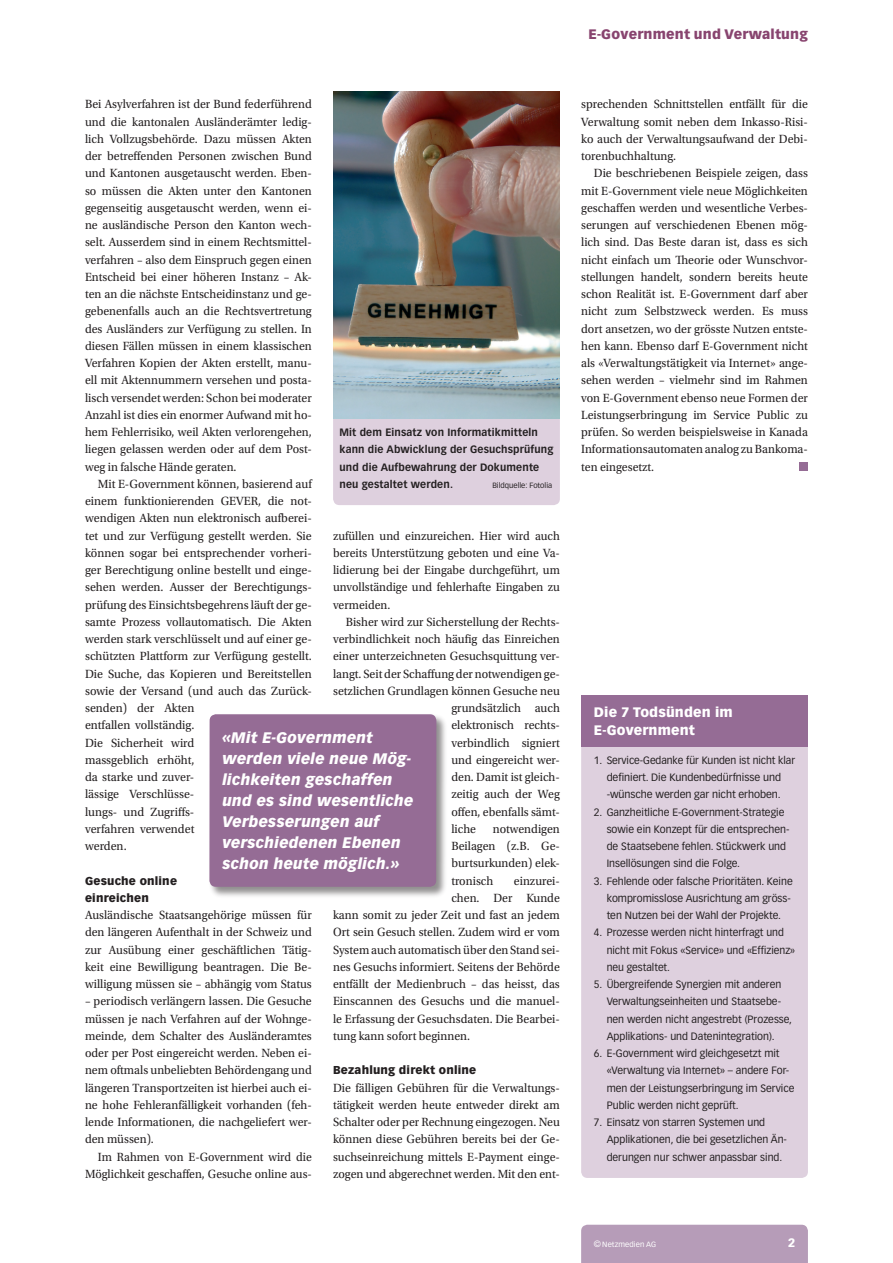
<style>
.page{position:relative;width:893px;height:1263px;background:#fff}
.page>*{position:absolute;margin:0;border:0;box-sizing:border-box;transform-origin:0 0}
.t1{font:italic 900 15px/21px "Vectora LT Std";letter-spacing:.015em;color:#fff}
.t2{font:900 13.5px/17.2px "Vectora LT Std";letter-spacing:.01em;color:#fff}
.t3{font:900 13.5px "Vectora LT Std";letter-spacing:.015em;color:#88446f}
.t4{font:12.45px/17.2px "Utopia Std";color:#231f20;text-align:justify;scale:.95 1}
.t5{font:12.45px/17.2px "Utopia Std";color:#231f20;scale:.96 1}
.t6{font:12.45px/17.2px "Utopia Std";color:#231f20;text-align:right;scale:.94 1}
.t7{font:900 12px "Vectora LT Std";color:#fff}
.t8{font:900 11.25px/17.2px "Vectora LT Std";letter-spacing:.015em;color:#231f20}
.t9{font:10.5px/17.2px "Vectora LT Std";color:#231f20}
.t10{font:700 10.5px/17.2px "Vectora LT Std";letter-spacing:.015em;color:#231f20}
.t11{font:7.5px "Vectora LT Std";color:#231f20}
.t12{font:7.5px "Vectora LT Std";letter-spacing:.015em;color:#fff}
.s1{font-size:9px}
</style>
<div class="page">
<div style="left:581px;top:1225px;width:227px;height:38px;background:#b69cb8"></div>
<div style="left:799px;top:462px;width:9px;height:9px;background:#956c95"></div>
<div style="left:581px;top:746px;width:227px;height:432px;background:#ded0de"></div>
<div style="left:581px;top:695px;width:227px;height:51px;background:#956c95"></div>
<div style="left:333px;top:419px;width:227px;height:86px;background:#ded0de"></div>
<img style="left:333px;top:91px;width:227px;height:328px">
<div style="left:208px;top:712px;width:241px;height:187px;background:#231f20;opacity:.5"></div>
<div style="left:209px;top:714px;width:227px;height:173px;background:#956c95"></div>
<p class="t3" style="left:588px;top:26px;width:221px">E-Government und Verwaltung</p>
<p class="t4" style="left:85px;top:96px;width:240px">Bei Asylverfahren ist der Bund federführend und die kantonalen Ausländerämter ledig&shy;lich Vollzugsbehörde. Dazu müssen Akten der betreffenden Personen zwischen Bund und Kantonen ausgetauscht werden. Eben&shy;so müssen die Akten unter den Kantonen gegenseitig ausgetauscht werden, wenn ei&shy;ne ausländische Person den Kanton wech&shy;selt. Ausserdem sind in einem Rechtsmittel&shy;verfahren – also dem Einspruch gegen einen Entscheid bei einer höheren Instanz – Ak&shy;ten an die nächste Entscheidinstanz und ge&shy;gebenenfalls auch an die Rechtsvertretung des Ausländers zur Verfügung zu stellen. In diesen Fällen müssen in einem klassischen Verfahren Kopien der Akten erstellt, manu&shy;ell mit Aktennummern versehen und posta&shy;lisch versendet werden: Schon bei moderater Anzahl ist dies ein enormer Aufwand mit ho&shy;hem Fehlerrisiko, weil Akten verlorengehen, liegen gelassen werden oder auf dem Post&shy;weg in falsche Hände geraten.</p>
<p class="t5" style="left:85px;top:475px;width:238px;text-indent:13px">Mit E-Government können, basierend auf einem funktionierenden GEVER, die not&shy;wendigen Akten nun elektronisch aufberei&shy;tet und zur Verfügung gestellt werden. Sie können sogar bei entsprechender vorheri&shy;ger Berechtigung online bestellt und einge&shy;sehen werden. Ausser der Berechtigungs&shy;prüfung des Einsichtsbegehrens läuft der ge&shy;samte Prozess vollautomatisch. Die Akten werden stark verschlüsselt und auf einer ge&shy;schützten Plattform zur Verfügung gestellt.<br>Die Suche, das Kopieren und Bereitstellen sowie der Versand (und auch das Zurück&shy;senden) der Akten<br>entfallen vollständig.<br>Die Sicherheit wird<br>massgeblich erhöht,<br>da starke und zuver-<br>lässige Verschlüsse-<br>lungs- und Zugriffs-<br>verfahren verwendet<br>werden.</p>
<p class="t8" style="left:85px;top:872px;width:94px">Gesuche online einreichen</p>
<p class="t4" style="left:85px;top:907px;width:240px">Ausländische Staatsangehörige müssen für den längeren Aufenthalt in der Schweiz und zur Ausübung einer geschäftlichen Tätig&shy;keit eine Bewilligung beantragen. Die Be&shy;willigung müssen sie – abhängig vom Status</p>
<p class="t4" style="left:85px;top:993px;width:240px">– periodisch verlängern lassen. Die Gesuche müssen je nach Verfahren auf der Wohnge&shy;meinde, dem Schalter des Ausländeramtes oder per Post eingereicht werden. Neben ei&shy;nem oftmals unbeliebten Behördengang und längeren Transportzeiten ist hierbei auch ei&shy;ne hohe Fehleranfälligkeit vorhanden (feh&shy;lende Informationen, die nachgeliefert wer&shy;den müssen).</p>
<p class="t6" style="left:85px;top:1148px;width:243px">Im Rahmen von E-Government wird die<br>Möglichkeit geschaffen, Gesuche online aus-</p>
<p class="t10" style="left:339px;top:424px;width:215px">Mit dem Einsatz von Informatikmitteln kann die Abwicklung der Gesuchsprüfung und die Aufbewahrung der Dokumente neu gestaltet werden.</p>
<p class="t11" style="left:492px;top:481px;width:61px">Bildquelle: Fotolia</p>
<p class="t6" style="left:333px;top:527px;width:243px;text-align:justify">zufüllen und einzureichen. Hier wird auch bereits Unterstützung geboten und eine Va&shy;lidierung bei der Eingabe durchgeführt, um unvollständige und fehlerhafte Eingaben zu vermeiden.</p>
<p class="t4" style="left:346px;top:613px;width:227px">Bisher wird zur Sicherstellung der Rechts-</p>
<p class="t4" style="left:333px;top:631px;width:240px">verbindlichkeit noch häufig das Einreichen</p>
<p class="t4" style="left:333px;top:648px;width:240px">einer unterzeichneten Gesuchsquittung ver-</p>
<p class="t4" style="left:333px;top:665px;width:240px">langt. Seit der Schaffung der notwendigen ge-</p>
<p class="t4" style="left:333px;top:682px;width:240px">setzlichen Grundlagen können Gesuche neu</p>
<p class="t4" style="left:451px;top:700px;width:116px">grundsätzlich auch</p>
<p class="t4" style="left:451px;top:717px;width:116px">elektronisch rechts-</p>
<p class="t4" style="left:451px;top:734px;width:116px">verbindlich signiert</p>
<p class="t4" style="left:451px;top:751px;width:116px">und eingereicht wer-</p>
<p class="t4" style="left:451px;top:769px;width:116px">den. Damit ist gleich-</p>
<p class="t4" style="left:451px;top:786px;width:116px">zeitig auch der Weg</p>
<p class="t4" style="left:451px;top:803px;width:116px">offen, ebenfalls sämt-</p>
<p class="t4" style="left:451px;top:820px;width:28px">liche</p>
<p class="t1" style="left:222px;top:727px;width:193px">«Mit E-Government werden viele neue Mög&shy;lichkeiten geschaffen und es sind wesentliche<br>Verbesserungen auf verschiedenen Ebenen schon heute möglich.»</p>
<p class="t4" style="left:451px;top:820px;width:116px;text-indent:41px">notwendigen Beilagen (z.B. Ge&shy;burtsurkunden) elek&shy;tronisch</p>
<p class="t4" style="left:514px;top:872px;width:50px">einzurei-</p>
<p class="t4" style="left:451px;top:889px;width:116px">chen. Der Kunde</p>
<p class="t4" style="left:333px;top:907px;width:240px">kann somit zu jeder Zeit und fast an jedem</p>
<p class="t4" style="left:333px;top:924px;width:240px">Ort sein Gesuch stellen. Zudem wird er vom</p>
<p class="t4" style="left:333px;top:941px;width:240px">System auch automatisch über den Stand sei-</p>
<p class="t4" style="left:333px;top:958px;width:240px">nes Gesuchs informiert. Seitens der Behörde</p>
<p class="t4" style="left:333px;top:976px;width:240px">entfällt der Medienbruch – das heisst, das</p>
<p class="t4" style="left:333px;top:993px;width:240px">Einscannen des Gesuchs und die manuel-</p>
<p class="t4" style="left:333px;top:1010px;width:240px">le Erfassung der Gesuchsdaten. Die Bearbei-</p>
<p class="t4" style="left:333px;top:1027px;width:146px">tung kann sofort beginnen.</p>
<p class="t8" style="left:333px;top:1062px;width:145px">Bezahlung direkt online</p>
<p class="t4" style="left:333px;top:1079px;width:240px">Die fälligen Gebühren für die Verwaltungs&shy;tätigkeit werden heute entweder direkt am Schalter oder per Rechnung eingezogen. Neu können diese Gebühren bereits bei der Ge&shy;suchseinreichung mittels E-Payment einge&shy;zogen und abgerechnet werden. Mit den ent-</p>
<p class="t4" style="left:581px;top:96px;width:240px">sprechenden Schnittstellen entfällt für die Verwaltung somit neben dem Inkasso-Risi&shy;ko auch der Verwaltungsaufwand der Debi&shy;torenbuchhaltung.</p>
<p class="t4" style="left:581px;top:165px;width:240px;text-indent:13px">Die beschriebenen Beispiele zeigen, dass mit E-Government viele neue Möglichkeiten geschaffen werden und wesentliche Verbes&shy;serungen auf verschiedenen Ebenen mög&shy;lich sind. Das Beste daran ist, dass es sich nicht einfach um Theorie oder Wunschvor&shy;stellungen handelt, sondern bereits heute schon Realität ist. E-Government darf aber nicht zum Selbstzweck werden. Es muss dort ansetzen, wo der grösste Nutzen entste&shy;hen kann. Ebenso darf E-Government nicht als «Verwaltungstätigkeit via Internet» ange&shy;sehen werden – vielmehr sind im Rahmen von E-Government ebenso neue Formen der Leistungserbringung im Service Public zu prüfen. So werden beispielsweise in Kanada Informationsautomaten analog zu Bankoma&shy;ten eingesetzt.</p>
<p class="t2" style="left:594px;top:704px;width:140px">Die 7 Todsünden im<br>E-Government</p>
<p class="t9" style="left:594px;top:752px;width:203px;text-align:center">1. Service-Gedanke für Kunden ist nicht klar definiert. Die Kundenbedürfnisse und -wünsche werden gar nicht erhoben.</p>
<p class="t9" style="left:607px;top:803px;width:184px;text-indent:-13px">2. Ganzheitliche E-Government-Strategie sowie ein Konzept für die entsprechen&shy;de Staatsebene fehlen. Stückwerk und Insellösungen sind die Folge.</p>
<p class="t9" style="left:607px;top:872px;width:188px;text-indent:-13px">3. Fehlende oder falsche Prioritäten. Keine kompromisslose Ausrichtung am gröss&shy;ten Nutzen bei der Wahl der Projekte.</p>
<p class="t9" style="left:607px;top:924px;width:190px;text-indent:-13px">4. Prozesse werden nicht hinterfragt und nicht mit Fokus «Service» und «Effizienz» neu gestaltet.</p>
<p class="t9" style="left:607px;top:976px;width:187px;text-indent:-13px">5. Übergreifende Synergien mit anderen Verwaltungseinheiten und Staatsebe&shy;nen werden nicht angestrebt (Prozesse, Applikations- und Datenintegration).</p>
<p class="t9" style="left:607px;top:1045px;width:189px;text-indent:-13px">6. E-Government wird gleichgesetzt mit «Verwaltung via Internet» – andere For&shy;men der Leistungserbringung im Service Public werden nicht geprüft.</p>
<p class="t9" style="left:607px;top:1114px;width:182px;text-indent:-13px">7. Einsatz von starren Systemen und<br>Applikationen, die bei gesetzlichen Än&shy;derungen nur schwer anpassbar sind.</p>
<p class="t12" style="left:594px;top:1239px;width:64px"><span class="s1">©</span>Netzmedien AG</p>
<p class="t7" style="left:788px;top:1235px;width:9px">2</p>
</div>
